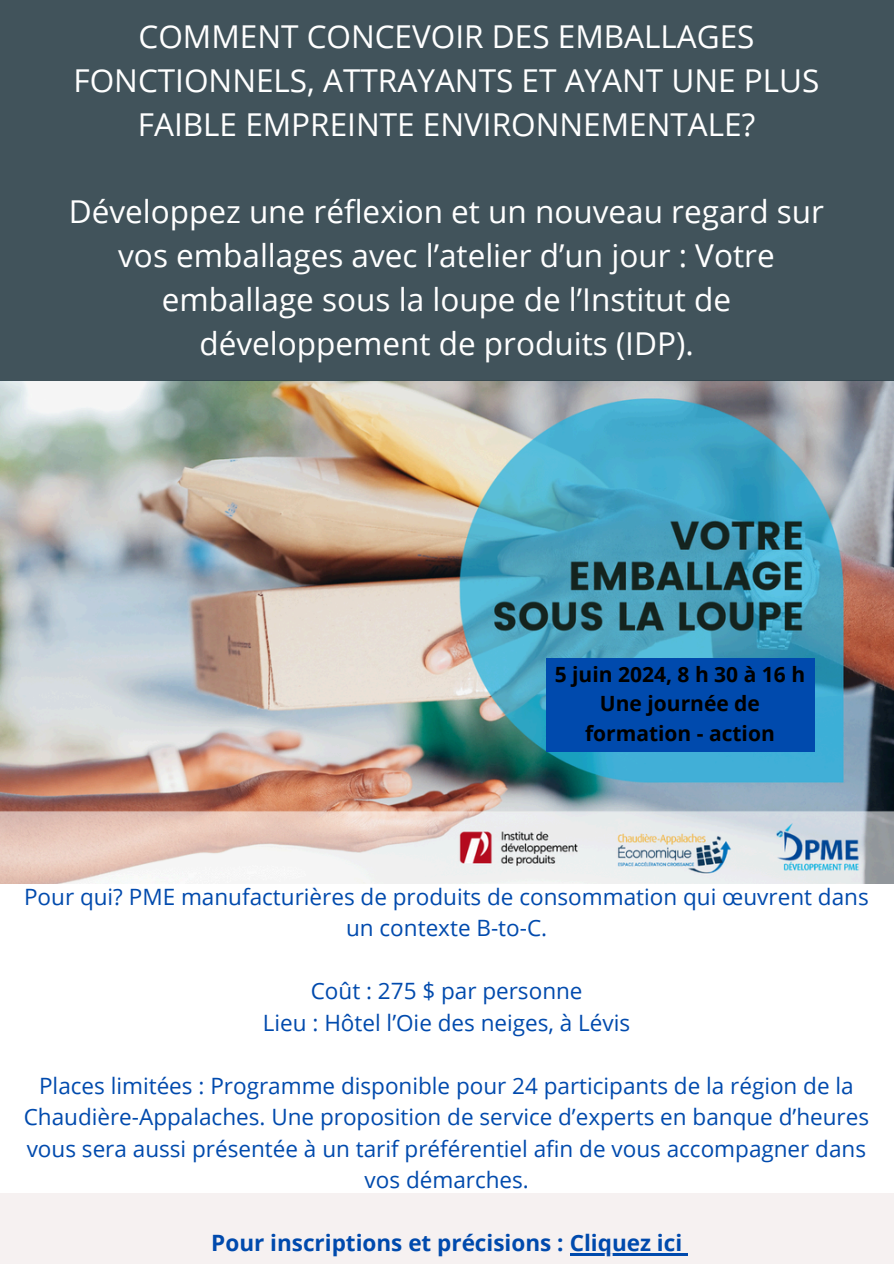
<style>
.page{position:relative;width:894px;height:1264px;background:#fff}
.page>*{position:absolute;margin:0;border:0;box-sizing:border-box;transform-origin:0 0}
.t1{font:31.5px/43.8px "Open Sans";color:#fff;text-align:center}
.t2{font:22.5px/31.5px "Open Sans";color:#004aad;text-align:center}
.t3{font:700 22.5px "Open Sans";color:#004aad}
.t4{font:700 21px/29.2px "Open Sans";color:#000;text-align:center}
</style>
<div class="page">
<img style="left:0;top:380px;width:893px;height:503px">
<div style="left:0;top:1192px;width:893px;height:71px;background:#f6f1f1"></div>
<div style="left:0;top:0;width:893px;height:380px;background:#41535b"></div>
<div style="left:545px;top:658px;width:268px;height:93px;background:#004aad"></div>
<hr style="left:569px;top:1253px;width:113px;height:2px;background:#004aad">
<svg style="left:682px;top:1253px;width:6px;height:2px"></svg>
<h2 class="t1" style="left:73px;top:14px;width:747px">COMMENT CONCEVOIR DES EMBALLAGES<br>FONCTIONNELS, ATTRAYANTS ET AYANT UNE PLUS<br>FAIBLE EMPREINTE ENVIRONNEMENTALE?</h2>
<p class="t1" style="left:69px;top:189px;width:756px">Développez une réflexion et un nouveau regard sur vos emballages avec l’atelier d’un jour : Votre emballage sous la loupe de l’Institut de développement de produits (IDP).</p>
<p class="t4" style="left:554px;top:659px;width:252px">5 juin 2024, 8 h 30 à 16 h<br>Une journée de formation - action</p>
<h3 class="t2" style="left:24px;top:880px;width:845px">Pour qui? PME manufacturières de produits de consommation qui œuvrent dans un contexte B-to-C.</h3>
<p class="t2" style="left:311px;top:974px;width:273px">Coût : 275 $ par personne</p>
<p class="t2" style="left:263px;top:1006px;width:369px">Lieu : Hôtel l’Oie des neiges, à Lévis</p>
<p class="t2" style="left:24px;top:1069px;width:846px">Places limitées : Programme disponible pour 24 participants de la région de la Chaudière-Appalaches. Une proposition de service d’experts en banque d’heures vous sera aussi présentée à un tarif préférentiel afin de vous accompagner dans vos démarches.</p>
<p class="t3" style="left:211px;top:1227px;width:472px">Pour inscriptions et précisions : Cliquez ici</p>
</div>
